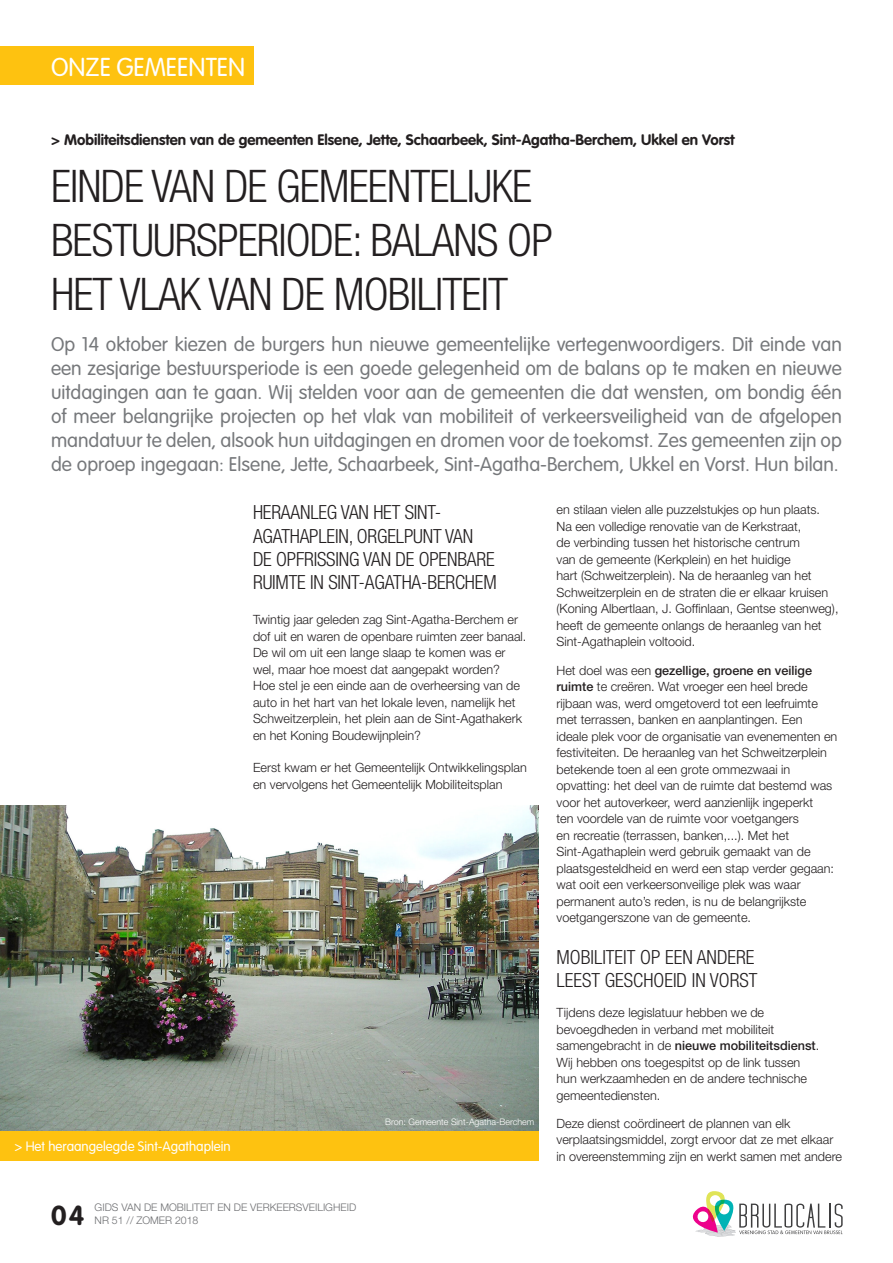
<style>
.page{position:relative;width:893px;height:1263px;background:#fff}
.page>*{position:absolute;margin:0;border:0;box-sizing:border-box;transform-origin:0 0}
.Article_Titre{font:300 condensed 45px/54px "Helvetica Neue LT Pro";letter-spacing:-.02em;color:#231f20}
.t1{font:700 27px "VAG Rounded";color:#231f20}
.t2{font:300 25.5px "VAG Rounded";color:#fff}
.Article_chapeau{font:300 19.5px/24px "VAG Rounded";color:#76787b;text-align:justify}
.Article_inter-titres{font:300 condensed 19.5px/23.4px "Helvetica Neue LT Pro";letter-spacing:-.01em;color:#231f20}
.t3{font:700 15px "VAG Rounded";color:#231f20}
.t4{font:300 13.5px "VAG Rounded";color:#fff}
.Article_Texte{font:300 12.75px/16.5px "Helvetica Neue LT Pro";color:#231f20}
.t5{font:300 10.5px/12.6px "Helvetica Neue LT Pro";color:#6c6d70}
.carnet{font:300 9px "Helvetica Neue LT Pro";color:#fff}
.s1{font-weight:500}
</style>
<div class="page">
<img style="left:0;top:806px;width:538px;height:325px">
<div style="left:0;top:1131px;width:538px;height:30px;background:#fec210"></div>
<svg style="left:692px;top:1191px;width:151px;height:46px"></svg>
<div style="left:0;top:47px;width:254px;height:38px;background:#fec210"></div>
<h3 class="t2" style="left:51px;top:52px;width:196px">ONZE GEMEENTEN</h3>
<p class="t3" style="left:51px;top:130px;width:685px">&gt; Mobiliteitsdiensten van de gemeenten Elsene, Jette, Schaarbeek, Sint-Agatha-Berchem, Ukkel en Vorst</p>
<p class="Article_Titre" style="left:51px;top:159px;width:503px">EINDE VAN DE GEMEENTELIJKE<br>BESTUURSPERIODE: BALANS OP<br>HET VLAK VAN DE MOBILITEIT</p>
<p class="Article_chapeau" style="left:51px;top:332px;width:792px">Op 14 oktober kiezen de burgers hun nieuwe gemeentelijke vertegenwoordigers. Dit einde van een zesjarige bestuursperiode is een goede gelegenheid om de balans op te maken en nieuwe uitdagingen aan te gaan. Wij stelden voor aan de gemeenten die dat wensten, om bondig één of meer belangrijke projecten op het vlak van mobiliteit of verkeersveiligheid van de afgelopen mandatuur te delen, alsook hun uitdagingen en dromen voor de toekomst. Zes gemeenten zijn op de oproep ingegaan: Elsene, Jette, Schaarbeek, Sint-Agatha-Berchem, Ukkel en Vorst. Hun bilan.</p>
<p class="Article_inter-titres" style="left:253px;top:500px;width:245px">HERAANLEG VAN HET SINT-<br>AGATHAPLEIN, ORGELPUNT VAN<br>DE OPFRISSING VAN DE OPENBARE<br>RUIMTE IN SINT-AGATHA-BERCHEM</p>
<p class="Article_Texte" style="left:253px;top:611px;width:275px">Twintig jaar geleden zag Sint-Agatha-Berchem er dof uit en waren de openbare ruimten zeer banaal.<br>De wil om uit een lange slaap te komen was er wel, maar hoe moest dat aangepakt worden?<br>Hoe stel je een einde aan de overheersing van de auto in het hart van het lokale leven, namelijk het Schweitzerplein, het plein aan de Sint-Agathakerk en het Koning Boudewijnplein?</p>
<p class="Article_Texte" style="left:253px;top:759px;width:275px">Eerst kwam er het Gemeentelijk Ontwikkelingsplan en vervolgens het Gemeentelijk Mobiliteitsplan</p>
<p class="t4" style="left:14px;top:1139px;width:218px">&gt; Het heraangelegde Sint-Agathaplein</p>
<h2 class="t1" style="left:51px;top:1199px;width:35px">04</h2>
<p class="t5" style="left:95px;top:1201px;width:263px">GIDS VAN DE MOBILITEIT EN DE VERKEERSVEILIGHEID<br>NR 51 // zomer</p>
<p class="t5" style="left:175px;top:1213px;width:25px">2018</p>
<p class="carnet" style="left:385px;top:1116px;width:150px">Bron: Gemeente Sint-Agatha-Berchem</p>
<p class="Article_Texte" style="left:556px;top:501px;width:283px">en stilaan vielen alle puzzelstukjes op hun plaats.<br>Na een volledige renovatie van de Kerkstraat,<br>de verbinding tussen het historische centrum<br>van de gemeente (Kerkplein) en het huidige<br>hart (Schweitzerplein). Na de heraanleg van het Schweitzerplein en de straten die er elkaar kruisen (Koning Albertlaan, J. Goffinlaan, Gentse steenweg), heeft de gemeente onlangs de heraanleg van het Sint-Agathaplein voltooid.</p>
<p class="Article_Texte" style="left:556px;top:661px;width:282px">Het doel was een <span class="s1">gezellige, groene en veilige ruimte</span> te creëren. Wat vroeger een heel brede rijbaan was, werd omgetoverd tot een leefruimte met terrassen, banken en aanplantingen. Een<br>ideale plek voor de organisatie van evenementen en festiviteiten. De heraanleg van het Schweitzerplein betekende toen al een grote ommezwaai in opvatting: het deel van de ruimte dat bestemd was voor het autoverkeer, werd aanzienlijk ingeperkt<br>ten voordele van de ruimte voor voetgangers<br>en recreatie (terrassen, banken,...). Met het Sint-Agathaplein werd gebruik gemaakt van de plaatsgesteldheid en werd een stap verder gegaan: wat ooit een verkeersonveilige plek was waar permanent auto’s reden, is nu de belangrijkste voetgangerszone van de gemeente.</p>
<p class="Article_inter-titres" style="left:556px;top:945px;width:202px">MOBILITEIT OP EEN ANDERE<br>LEEST GESCHOEID IN VORST</p>
<p class="Article_Texte" style="left:556px;top:1004px;width:264px">Tijdens deze legislatuur hebben we de bevoegdheden in verband met mobiliteit samengebracht in de <span class="s1">nieuwe mobiliteitsdienst</span>.<br>Wij hebben ons toegespitst op de link tussen hun werkzaamheden en de andere technische gemeentediensten.</p>
<p class="Article_Texte" style="left:556px;top:1115px;width:287px">Deze dienst coördineert de plannen van elk verplaatsingsmiddel, zorgt ervoor dat ze met elkaar in overeenstemming zijn en werkt samen met andere</p>
</div>
